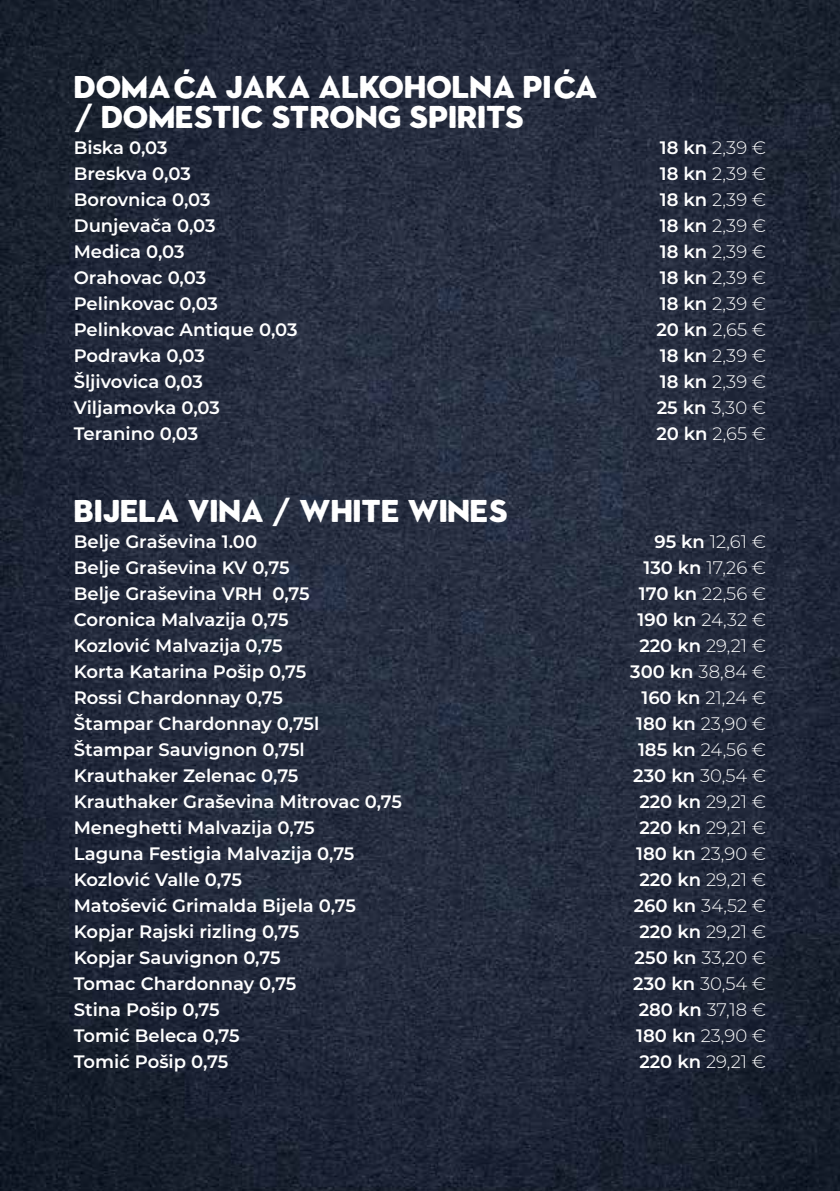
<style>
.page{position:relative;width:840px;height:1191px;background:#fff}
.page>*{position:absolute;margin:0;border:0;box-sizing:border-box;transform-origin:0 0}
.t1{font:900 30px/30px "Sonder Sans";color:#fff}
.t2{font:600 18px "Montserrat";color:#fff}
.t3{font:300 18px "Montserrat";color:#fff}
.s1{font-weight:600}
</style>
<div class="page">
<img style="left:0;top:0;width:839px;height:1191px">
<h1 class="t1" style="left:74px;top:71px;width:525px">DOMAĆA JAKA ALKOHOLNA PIĆA / DOMESTIC STRONG SPIRITS</h1>
<p class="t2" style="left:74px;top:135px;width:95px">Biska 0,03</p>
<p class="t3" style="left:659px;top:135px;width:108px"><span class="s1">18 kn</span> 2,39 €</p>
<p class="t2" style="left:74px;top:161px;width:118px">Breskva 0,03</p>
<p class="t3" style="left:659px;top:161px;width:108px"><span class="s1">18 kn</span> 2,39 €</p>
<p class="t2" style="left:74px;top:187px;width:138px">Borovnica 0,03</p>
<p class="t3" style="left:659px;top:187px;width:108px"><span class="s1">18 kn</span> 2,39 €</p>
<p class="t2" style="left:74px;top:213px;width:143px">Dunjevača 0,03</p>
<p class="t3" style="left:659px;top:213px;width:108px"><span class="s1">18 kn</span> 2,39 €</p>
<p class="t2" style="left:74px;top:239px;width:112px">Medica 0,03</p>
<p class="t3" style="left:659px;top:239px;width:108px"><span class="s1">18 kn</span> 2,39 €</p>
<p class="t2" style="left:74px;top:265px;width:134px">Orahovac 0,03</p>
<p class="t3" style="left:659px;top:265px;width:108px"><span class="s1">18 kn</span> 2,39 €</p>
<p class="t2" style="left:74px;top:291px;width:146px">Pelinkovac 0,03</p>
<p class="t3" style="left:659px;top:291px;width:108px"><span class="s1">18 kn</span> 2,39 €</p>
<p class="t2" style="left:74px;top:317px;width:225px">Pelinkovac Antique 0,03</p>
<p class="t3" style="left:656px;top:317px;width:111px"><span class="s1">20 kn</span> 2,65 €</p>
<p class="t2" style="left:74px;top:343px;width:133px">Podravka 0,03</p>
<p class="t3" style="left:659px;top:343px;width:108px"><span class="s1">18 kn</span> 2,39 €</p>
<p class="t2" style="left:74px;top:369px;width:130px">Šljivovica 0,03</p>
<p class="t3" style="left:659px;top:369px;width:108px"><span class="s1">18 kn</span> 2,39 €</p>
<p class="t2" style="left:74px;top:395px;width:148px">Viljamovka 0,03</p>
<p class="t3" style="left:656px;top:395px;width:111px"><span class="s1">25 kn</span> 3,30 €</p>
<p class="t2" style="left:74px;top:421px;width:126px">Teranino 0,03</p>
<p class="t3" style="left:656px;top:421px;width:111px"><span class="s1">20 kn</span> 2,65 €</p>
<h1 class="t1" style="left:74px;top:495px;width:435px">BIJELA VINA / WHITE WINES</h1>
<p class="t2" style="left:74px;top:529px;width:185px">Belje Graševina 1.00</p>
<p class="t3" style="left:654px;top:529px;width:113px"><span class="s1">95 kn</span> 12,61 €</p>
<p class="t2" style="left:74px;top:555px;width:217px">Belje Graševina KV 0,75</p>
<p class="t3" style="left:643px;top:555px;width:124px"><span class="s1">130 kn</span> 17,26 €</p>
<p class="t2" style="left:74px;top:581px;width:237px">Belje Graševina VRH 0,75</p>
<p class="t3" style="left:638px;top:581px;width:129px"><span class="s1">170 kn</span> 22,56 €</p>
<p class="t2" style="left:74px;top:607px;width:216px">Coronica Malvazija 0,75</p>
<p class="t3" style="left:637px;top:607px;width:130px"><span class="s1">190 kn</span> 24,32 €</p>
<p class="t2" style="left:74px;top:633px;width:210px">Kozlović Malvazija 0,75</p>
<p class="t3" style="left:639px;top:633px;width:128px"><span class="s1">220 kn</span> 29,21 €</p>
<p class="t2" style="left:74px;top:659px;width:234px">Korta Katarina Pošip 0,75</p>
<p class="t3" style="left:630px;top:659px;width:137px"><span class="s1">300 kn</span> 38,84 €</p>
<p class="t2" style="left:74px;top:685px;width:211px">Rossi Chardonnay 0,75</p>
<p class="t3" style="left:641px;top:685px;width:126px"><span class="s1">160 kn</span> 21,24 €</p>
<p class="t2" style="left:74px;top:711px;width:247px">Štampar Chardonnay 0,75l</p>
<p class="t3" style="left:636px;top:711px;width:131px"><span class="s1">180 kn</span> 23,90 €</p>
<p class="t2" style="left:74px;top:737px;width:232px">Štampar Sauvignon 0,75l</p>
<p class="t3" style="left:637px;top:737px;width:129px"><span class="s1">185 kn</span> 24,56 €</p>
<p class="t2" style="left:74px;top:763px;width:226px">Krauthaker Zelenac 0,75</p>
<p class="t3" style="left:633px;top:763px;width:134px"><span class="s1">230 kn</span> 30,54 €</p>
<p class="t2" style="left:74px;top:789px;width:329px">Krauthaker Graševina Mitrovac 0,75</p>
<p class="t3" style="left:639px;top:789px;width:128px"><span class="s1">220 kn</span> 29,21 €</p>
<p class="t2" style="left:74px;top:815px;width:242px">Meneghetti Malvazija 0,75</p>
<p class="t3" style="left:639px;top:815px;width:128px"><span class="s1">220 kn</span> 29,21 €</p>
<p class="t2" style="left:74px;top:841px;width:282px">Laguna Festigia Malvazija 0,75</p>
<p class="t3" style="left:636px;top:841px;width:131px"><span class="s1">180 kn</span> 23,90 €</p>
<p class="t2" style="left:74px;top:867px;width:170px">Kozlović Valle 0,75</p>
<p class="t3" style="left:639px;top:867px;width:128px"><span class="s1">220 kn</span> 29,21 €</p>
<p class="t2" style="left:74px;top:893px;width:283px">Matošević Grimalda Bijela 0,75</p>
<p class="t3" style="left:633px;top:893px;width:134px"><span class="s1">260 kn</span> 34,52 €</p>
<p class="t2" style="left:74px;top:919px;width:227px">Kopjar Rajski rizling 0,75</p>
<p class="t3" style="left:639px;top:919px;width:128px"><span class="s1">220 kn</span> 29,21 €</p>
<p class="t2" style="left:74px;top:945px;width:208px">Kopjar Sauvignon 0,75</p>
<p class="t3" style="left:634px;top:945px;width:133px"><span class="s1">250 kn</span> 33,20 €</p>
<p class="t2" style="left:74px;top:971px;width:224px">Tomac Chardonnay 0,75</p>
<p class="t3" style="left:633px;top:971px;width:134px"><span class="s1">230 kn</span> 30,54 €</p>
<p class="t2" style="left:74px;top:997px;width:147px">Stina Pošip 0,75</p>
<p class="t3" style="left:638px;top:997px;width:129px"><span class="s1">280 kn</span> 37,18 €</p>
<p class="t2" style="left:74px;top:1023px;width:167px">Tomić Beleca 0,75</p>
<p class="t3" style="left:636px;top:1023px;width:131px"><span class="s1">180 kn</span> 23,90 €</p>
<p class="t2" style="left:74px;top:1049px;width:156px">Tomić Pošip 0,75</p>
<p class="t3" style="left:639px;top:1049px;width:128px"><span class="s1">220 kn</span> 29,21 €</p>
</div>
